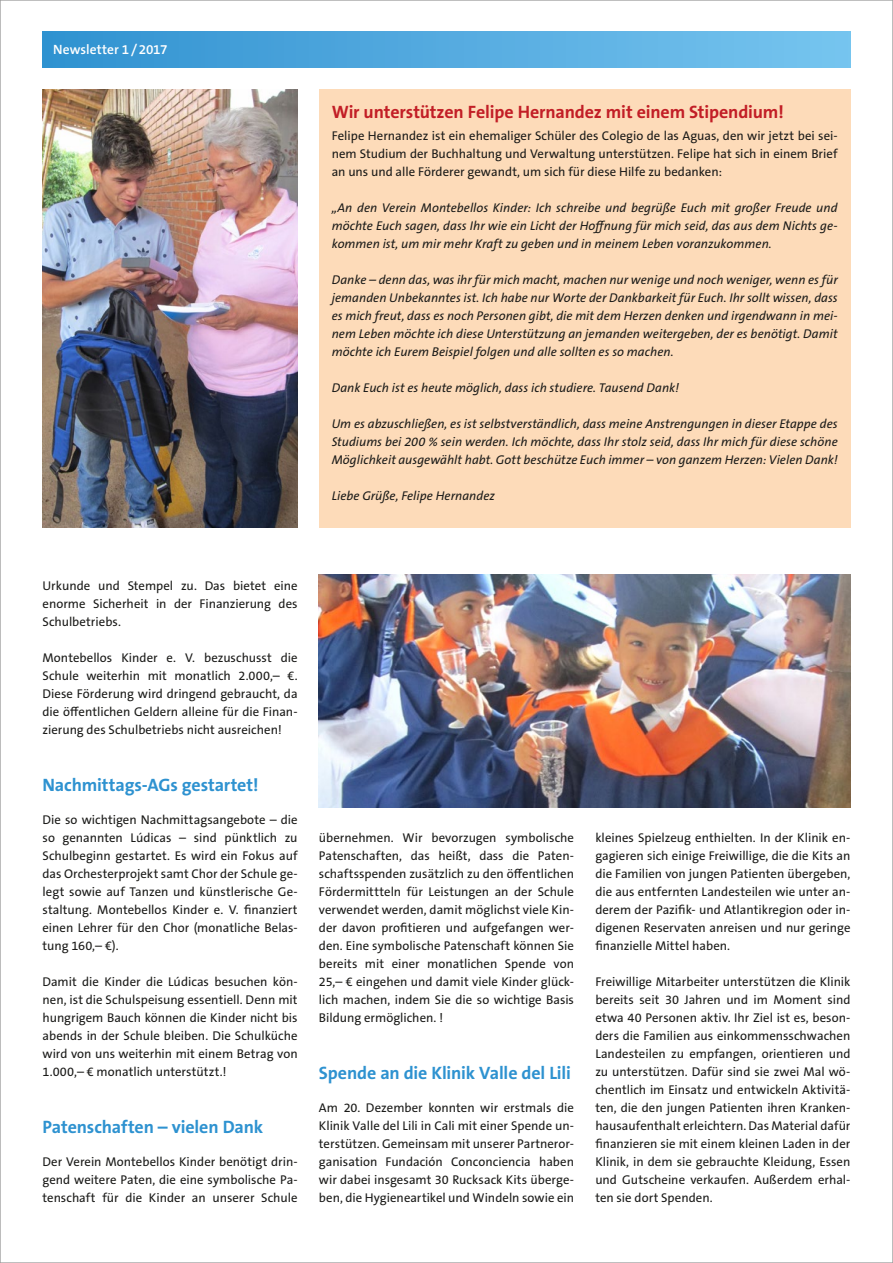
<style>
.page{position:relative;width:893px;height:1263px;background:#fff}
.page>*{position:absolute;margin:0;border:0;box-sizing:border-box;transform-origin:0 0}
.t1{font:700 18px "The Sans B W7";letter-spacing:-.01em;color:#2e92d0}
.t2{font:700 18px "The Sans B W7";letter-spacing:-.005em;color:#c21e26}
.t3{font:600 13.5px "The Sans B W6";color:#fff}
.t4{font:12.75px/18px "The Sans B W5 Plain";color:#1a1a18;text-align:justify}
.t5{font:italic 12.75px/18px "The Sans B W5 Plain";letter-spacing:.005em;color:#1a1a18;text-align:justify}
</style>
<div class="page">
<img style="left:42px;top:31px;width:809px;height:777px">
<hr style="left:0;top:0;width:1px;height:1263px;background:#bababa">
<hr style="left:892px;top:0;width:1px;height:1263px;background:#bababa">
<p class="t3" style="left:53px;top:40px;width:116px">Newsletter 1/2017</p>
<h1 class="t2" style="left:332px;top:101px;width:454px">Wir unterstützen Felipe Hernandez mit einem Stipendium!</h1>
<p class="t4" style="left:332px;top:127px;width:507px">Felipe Hernandez ist ein ehemaliger Schüler des Colegio de las Aguas, den wir jetzt bei sei&shy;nem Studium der Buchhaltung und Verwaltung unterstützen. Felipe hat sich in einem Brief an uns und alle Förderer gewandt, um sich für diese Hilfe zu bedanken:</p>
<p class="t5" style="left:332px;top:199px;width:507px">„An den Verein Montebellos Kinder: Ich schreibe und begrüße Euch mit großer Freude und möchte Euch sagen, dass Ihr wie ein Licht der Hoffnung für mich seid, das aus dem Nichts ge&shy;kommen ist, um mir mehr Kraft zu geben und in meinem Leben voranzukommen.</p>
<p class="t5" style="left:332px;top:271px;width:508px">Danke – denn das, was ihr für mich macht, machen nur wenige und noch weniger, wenn es für jemanden Unbekanntes ist. Ich habe nur Worte der Dankbarkeit für Euch. Ihr sollt wissen, dass es mich freut, dass es noch Personen gibt, die mit dem Herzen denken und irgendwann in mei&shy;nem Leben möchte ich diese Unterstützung an jemanden weitergeben, der es benötigt. Damit möchte ich Eurem Beispiel folgen und alle sollten es so machen.</p>
<p class="t5" style="left:332px;top:379px;width:349px">Dank Euch ist es heute möglich, dass ich studiere. Tausend Dank!</p>
<p class="t5" style="left:332px;top:415px;width:508px">Um es abzuschließen, es ist selbstverständlich, dass meine Anstrengungen in dieser Etappe des Studiums bei 200 % sein werden. Ich möchte, dass Ihr stolz seid, dass Ihr mich für diese schöne Möglichkeit ausgewählt habt. Gott beschütze Euch immer – von ganzem Herzen: Vielen Dank!</p>
<p class="t5" style="left:332px;top:487px;width:165px">Liebe Grüße, Felipe Hernandez</p>
<p class="t4" style="left:43px;top:577px;width:257px">Urkunde und Stempel zu. Das bietet eine enorme Sicherheit in der Finanzierung des Schulbetriebs.</p>
<p class="t4" style="left:43px;top:649px;width:257px">Montebellos Kinder e. V. bezuschusst die Schule weiterhin mit monatlich 2.000,– €.<br>Diese Förderung wird dringend gebraucht, da die öffentlichen Geldern alleine für die Finan&shy;zierung des Schulbetriebs nicht ausreichen!</p>
<h1 class="t1" style="left:43px;top:773px;width:218px">Nachmittags-AGs gestartet!</h1>
<p class="t4" style="left:43px;top:811px;width:257px">Die so wichtigen Nachmittagsangebote – die so genannten Lúdicas – sind pünktlich zu Schulbeginn gestartet. Es wird ein Fokus auf das Orchesterprojekt samt Chor der Schule ge&shy;legt sowie auf Tanzen und künstlerische Ge&shy;staltung. Montebellos Kinder e. V. finanziert einen Lehrer für den Chor (monatliche Belas&shy;tung 160,– €).</p>
<p class="t4" style="left:43px;top:973px;width:257px">Damit die Kinder die Lúdicas besuchen kön&shy;nen, ist die Schulspeisung essentiell. Denn mit hungrigem Bauch können die Kinder nicht bis abends in der Schule bleiben. Die Schulküche wird von uns weiterhin mit einem Betrag von 1.000,– € monatlich unterstützt.!</p>
<h1 class="t1" style="left:43px;top:1115px;width:222px">Patenschaften – vielen Dank</h1>
<p class="t4" style="left:43px;top:1153px;width:257px">Der Verein Montebellos Kinder benötigt drin&shy;gend weitere Paten, die eine symbolische Pa&shy;tenschaft für die Kinder an unserer Schule</p>
<p class="t4" style="left:319px;top:829px;width:257px">übernehmen. Wir bevorzugen symbolische Patenschaften, das heißt, dass die Paten&shy;schaftsspenden zusätzlich zu den öffentlichen Fördermittteln für Leistungen an der Schule verwendet werden, damit möglichst viele Kin&shy;der davon profitieren und aufgefangen wer&shy;den. Eine symbolische Patenschaft können Sie bereits mit einer monatlichen Spende von 25,– € eingehen und damit viele Kinder glück&shy;lich machen, indem Sie die so wichtige Basis Bildung ermöglichen. !</p>
<h1 class="t1" style="left:319px;top:1061px;width:253px">Spende an die Klinik Valle del Lili</h1>
<p class="t4" style="left:319px;top:1099px;width:257px">Am 20. Dezember konnten wir erstmals die Klinik Valle del Lili in Cali mit einer Spende un&shy;terstützen. Gemeinsam mit unserer Partneror&shy;ganisation Fundación Conconciencia haben wir dabei insgesamt 30 Rucksack Kits überge&shy;ben, die Hygieneartikel und Windeln sowie ein</p>
<p class="t4" style="left:595px;top:829px;width:257px">kleines Spielzeug enthielten. In der Klinik en&shy;gagieren sich einige Freiwillige, die die Kits an die Familien von jungen Patienten übergeben, die aus entfernten Landesteilen wie unter an&shy;derem der Pazifik- und Atlantikregion oder in&shy;digenen Reservaten anreisen und nur geringe finanzielle Mittel haben.</p>
<p class="t4" style="left:595px;top:973px;width:257px">Freiwillige Mitarbeiter unterstützen die Klinik bereits seit 30 Jahren und im Moment sind etwa 40 Personen aktiv. Ihr Ziel ist es, beson&shy;ders die Familien aus einkommensschwachen Landesteilen zu empfangen, orientieren und zu unterstützen. Dafür sind sie zwei Mal wö&shy;chentlich im Einsatz und entwickeln Aktivitä&shy;ten, die den jungen Patienten ihren Kranken&shy;hausaufenthalt erleichtern. Das Material dafür finanzieren sie mit einem kleinen Laden in der Klinik, in dem sie gebrauchte Kleidung, Essen und Gutscheine verkaufen. Außerdem erhal&shy;ten sie dort Spenden.</p>
</div>
